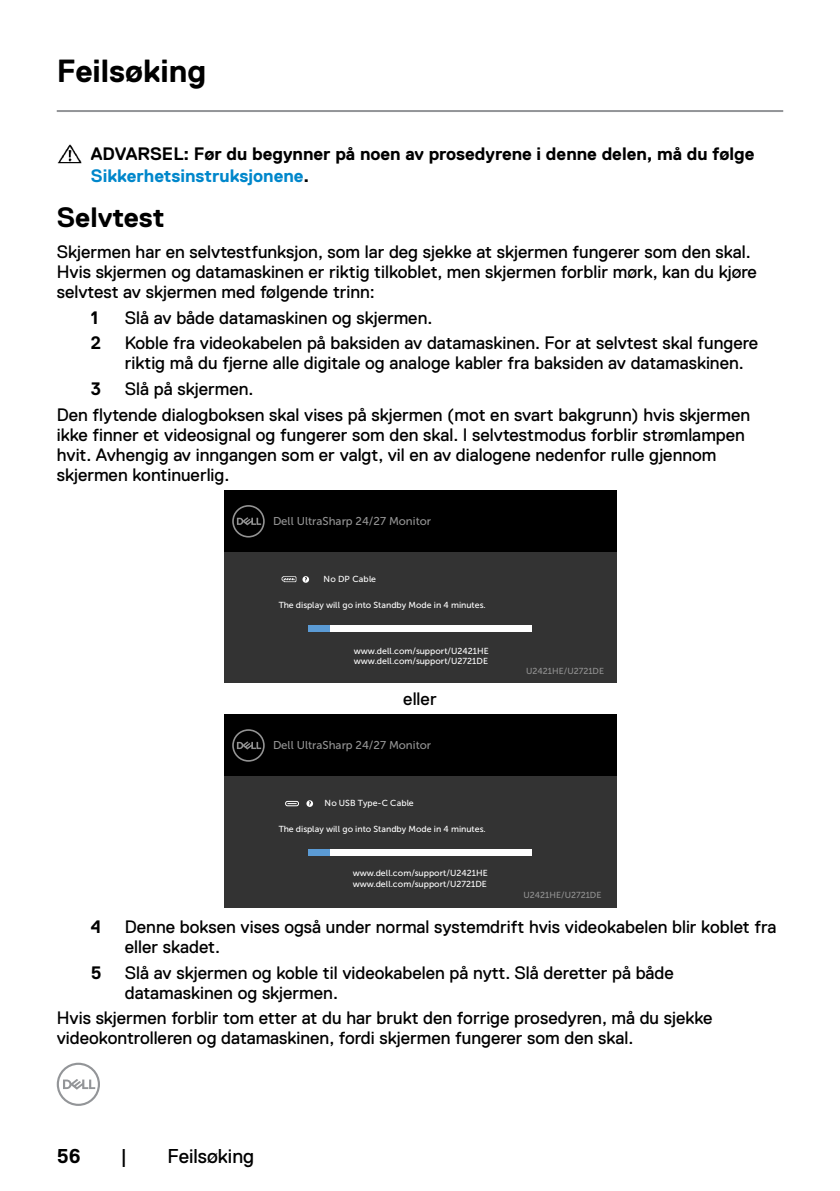
<style>
.page{position:relative;width:840px;height:1191px;background:#fff}
.page>*{position:absolute;margin:0;border:0;box-sizing:border-box;transform-origin:0 0}
.t1{font:700 32px "Dell Replica";color:#000}
.t2{font:700 28px "Dell Replica";color:#000}
.t3{font:20px "Dell Replica";color:#000}
.t4{font:700 20px "Dell Replica";color:#000}
.t5{font:18px/20px "Dell Replica";color:#000}
.t6{font:700 18px/21.6px "Dell Replica";color:#000}
.t7{font:11.4px "Museo Sans For Dell 500";color:#939393}
.t8{font:8.8px/10.4px "Museo Sans For Dell 500";color:#fff}
.t9{font:8.8px "Museo Sans For Dell 500";color:#939393}
.s1{color:#0087cb}
</style>
<div class="page">
<svg style="left:57px;top:1062px;width:43px;height:44px"></svg>
<hr style="left:57px;top:110px;width:725px;height:2px;background:#939598">
<img style="left:57px;top:144px;width:25px;height:20px">
<div style="left:224px;top:551px;width:392px;height:132px;background:#333"></div>
<div style="left:224px;top:490px;width:392px;height:61px;background:#000"></div>
<svg style="left:232px;top:505px;width:32px;height:32px"></svg>
<div style="left:308px;top:625px;width:223px;height:6px;background:#fff"></div>
<div style="left:308px;top:625px;width:21px;height:6px;background:#5b9bd5"></div>
<img style="left:281px;top:576px;width:16px;height:7px">
<svg style="left:302px;top:576px;width:7px;height:7px"></svg>
<svg style="left:304px;top:577px;width:3px;height:6px"></svg>
<div style="left:224px;top:775px;width:392px;height:132px;background:#333"></div>
<div style="left:224px;top:714px;width:392px;height:61px;background:#000"></div>
<svg style="left:232px;top:729px;width:32px;height:32px"></svg>
<div style="left:308px;top:849px;width:223px;height:7px;background:#fff"></div>
<div style="left:308px;top:849px;width:21px;height:7px;background:#5b9bd5"></div>
<div style="left:285px;top:801px;width:13px;height:5px;border:1px solid #fff;border-radius:2px"></div>
<svg style="left:306px;top:800px;width:7px;height:7px"></svg>
<svg style="left:308px;top:801px;width:3px;height:6px"></svg>
<h1 class="t1" style="left:57px;top:53px;width:151px">Feilsøking</h1>
<p class="t6" style="left:91px;top:143px;width:664px">ADVARSEL: Før du begynner på noen av prosedyrene i denne delen, må du følge<br><span class="s1">Sikkerhetsinstruksjonene</span>.</p>
<h2 class="t2" style="left:57px;top:201px;width:109px">Selvtest</h2>
<p class="t5" style="left:57px;top:242px;width:701px">Skjermen har en selvtestfunksjon, som lar deg sjekke at skjermen fungerer som den skal.<br>Hvis skjermen og datamaskinen er riktig tilkoblet, men skjermen forblir mørk, kan du kjøre selvtest av skjermen med følgende trinn:</p>
<p class="t6" style="left:91px;top:307px;width:9px">1</p>
<p class="t5" style="left:125px;top:307px;width:309px">Slå av både datamaskinen og skjermen.</p>
<p class="t6" style="left:91px;top:332px;width:12px">2</p>
<p class="t5" style="left:125px;top:333px;width:634px">Koble fra videokabelen på baksiden av datamaskinen. For at selvtest skal fungere riktig må du fjerne alle digitale og analoge kabler fra baksiden av datamaskinen.</p>
<p class="t6" style="left:91px;top:378px;width:12px">3</p>
<p class="t5" style="left:57px;top:376px;width:694px;line-height:25.6px;text-indent:68px">Slå på skjermen.<br>Den flytende dialogboksen skal vises på skjermen (mot en svart bakgrunn) hvis skjermen</p>
<p class="t5" style="left:57px;top:424px;width:689px">ikke finner et videosignal og fungerer som den skal. I selvtestmodus forblir strømlampen hvit. Avhengig av inngangen som er valgt, vil en av dialogene nedenfor rulle gjennom skjermen kontinuerlig.</p>
<p class="t7" style="left:273px;top:515px;width:159px">Dell UltraSharp 24/27 Monitor</p>
<p class="t8" style="left:323px;top:574px;width:54px">No DP Cable</p>
<p class="t8" style="left:278px;top:600px;width:208px">The display will go into Standby Mode in 4 minutes.</p>
<p class="t8" style="left:354px;top:645px;width:136px">www.dell.com/support/U2421HE www.dell.com/support/U2721DE</p>
<p class="t5" style="left:403px;top:688px;width:35px">eller</p>
<p class="t7" style="left:273px;top:739px;width:159px">Dell UltraSharp 24/27 Monitor</p>
<p class="t8" style="left:324px;top:798px;width:91px">No USB Type-C Cable</p>
<p class="t8" style="left:278px;top:824px;width:208px">The display will go into Standby Mode in 4 minutes.</p>
<p class="t8" style="left:352px;top:868px;width:136px">www.dell.com/support/U2421HE www.dell.com/support/U2721DE</p>
<p class="t9" style="left:526px;top:666px;width:79px">U2421HE/U2721DE</p>
<p class="t9" style="left:523px;top:890px;width:79px">U2421HE/U2721DE</p>
<p class="t6" style="left:91px;top:916px;width:12px">4</p>
<p class="t5" style="left:125px;top:917px;width:652px">Denne boksen vises også under normal systemdrift hvis videokabelen blir koblet fra eller skadet.</p>
<p class="t6" style="left:91px;top:961px;width:12px">5</p>
<p class="t5" style="left:125px;top:962px;width:550px">Slå av skjermen og koble til videokabelen på nytt. Slå deretter på både datamaskinen og skjermen.</p>
<p class="t5" style="left:57px;top:1008px;width:657px">Hvis skjermen forblir tom etter at du har brukt den forrige prosedyren, må du sjekke videokontrolleren og datamaskinen, fordi skjermen fungerer som den skal.</p>
<p class="t4" style="left:57px;top:1144px;width:25px">56</p>
<p class="t3" style="left:120px;top:1144px;width:8px">|</p>
<p class="t3" style="left:167px;top:1144px;width:88px">Feilsøking</p>
</div>
